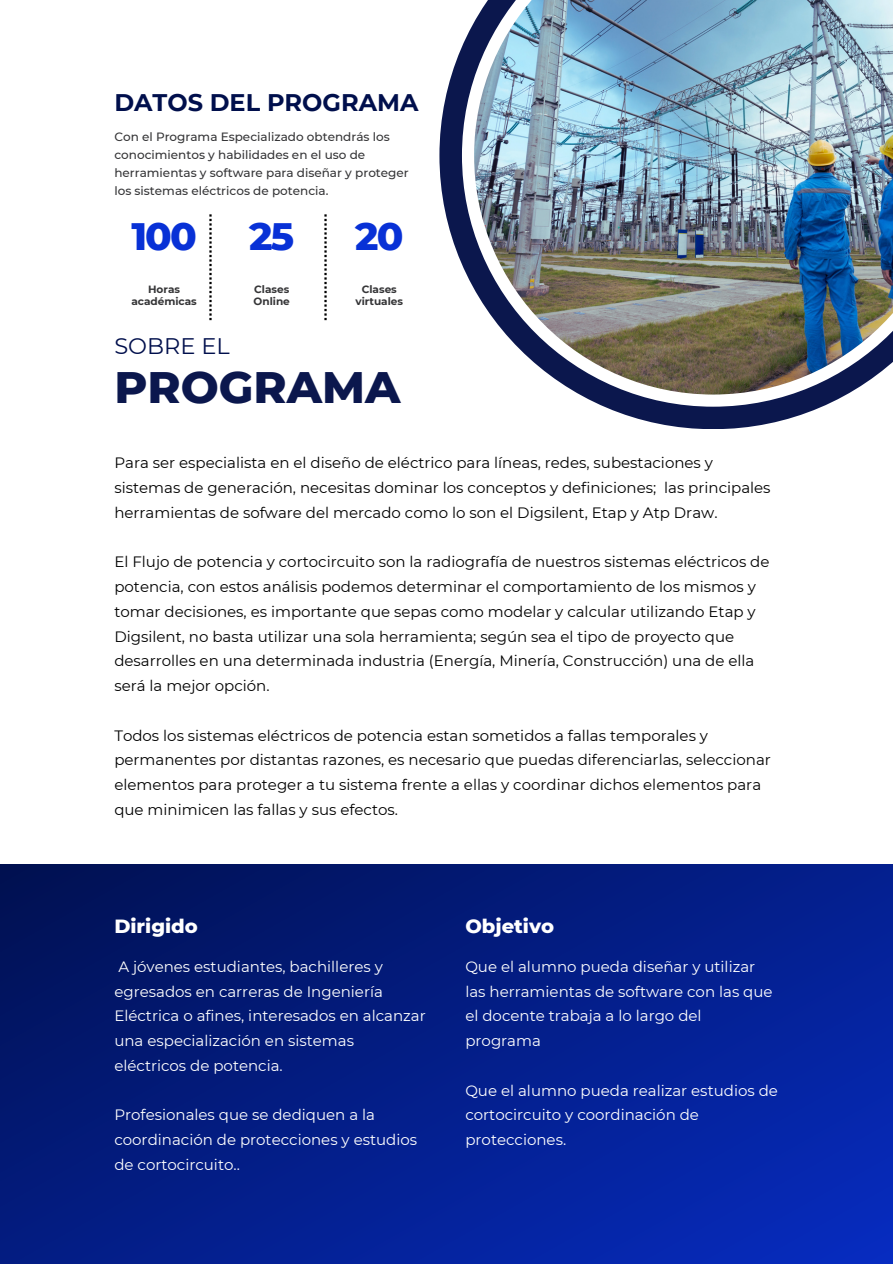
<style>
.page{position:relative;width:893px;height:1264px;background:#fff}
.page>*{position:absolute;margin:0;border:0;box-sizing:border-box;transform-origin:0 0}
.t1{font:800 45px "Montserrat";color:#0b174d}
.t2{font:800 39px "Montserrat";letter-spacing:-.05em;color:#0831d6}
.t3{font:700 24px "Montserrat";color:#000f4c}
.t4{font:22.5px "Montserrat";color:#000f4c}
.t5{font:800 19.5px "Montserrat";color:#fff}
.t6{font:15px/24.8px "Montserrat";color:#000}
.t7{font:15px/24.8px "Montserrat";color:#fff}
.t8{font:500 12px/18px "Montserrat";color:#353537}
.t9{font:700 10.5px "Montserrat";color:#353537}
</style>
<div class="page">
<svg style="left:439px;top:22px;width:409px;height:407px"></svg>
<img style="left:474px;top:0;width:418px;height:394px">
<svg style="left:0;top:864px;width:892px;height:399px;background:#031d88"></svg>
<svg style="left:209px;top:214px;width:3px;height:106px"></svg>
<svg style="left:324px;top:214px;width:2px;height:106px"></svg>
<h6 class="t3" style="left:114px;top:88px;width:305px">DATOS DEL PROGRAMA</h6>
<h6 class="t8" style="left:114px;top:127px;width:296px">Con el Programa Especializado obtendrás los conocimientos y habilidades en el uso de herramientas y software para diseñar y proteger</h6>
<h6 class="t8" style="left:114px;top:181px;width:215px">los sistemas eléctricos de potencia.</h6>
<p class="t2" style="left:131px;top:212px;width:67px">100</p>
<p class="t9" style="left:148px;top:283px;width:33px">Horas</p>
<h2 class="t9" style="left:131px;top:295px;width:67px">académicas</h2>
<h5 class="t4" style="left:114px;top:332px;width:117px">SOBRE EL</h5>
<p class="t2" style="left:249px;top:212px;width:47px">25</p>
<p class="t9" style="left:254px;top:283px;width:37px">Clases</p>
<p class="t9" style="left:253px;top:295px;width:38px">Online</p>
<p class="t2" style="left:355px;top:212px;width:50px">20</p>
<p class="t9" style="left:362px;top:283px;width:37px">Clases</p>
<p class="t9" style="left:355px;top:295px;width:49px">virtuales</p>
<p class="t1" style="left:114px;top:359px;width:288px">PROGRAMA</p>
<p class="t6" style="left:114px;top:450px;width:657px">Para ser especialista en el diseño de eléctrico para líneas, redes, subestaciones y sistemas de generación, necesitas dominar los conceptos y definiciones; las principales herramientas de sofware del mercado como lo son el Digsilent, Etap y Atp Draw.</p>
<p class="t6" style="left:114px;top:549px;width:656px">El Flujo de potencia y cortocircuito son la radiografía de nuestros sistemas eléctricos de potencia, con estos análisis podemos determinar el comportamiento de los mismos y tomar decisiones, es importante que sepas como modelar y calcular utilizando Etap y Digsilent, no basta utilizar una sola herramienta; según sea el tipo de proyecto que desarrolles en una determinada industria (Energía, Minería, Construcción) una de ella será la mejor opción.</p>
<h4 class="t6" style="left:114px;top:723px;width:658px">Todos los sistemas eléctricos de potencia estan sometidos a fallas temporales y permanentes por distantas razones, es necesario que puedas diferenciarlas, seleccionar elementos para proteger a tu sistema frente a ellas y coordinar dichos elementos para que minimicen las fallas y sus efectos.</h4>
<h1 class="t5" style="left:114px;top:913px;width:85px">Dirigido</h1>
<h6 class="t7" style="left:114px;top:954px;width:313px">A jóvenes estudiantes, bachilleres y egresados en carreras de Ingeniería Eléctrica o afines, interesados en alcanzar una especialización en sistemas eléctricos de potencia.</h6>
<h6 class="t7" style="left:114px;top:1102px;width:304px">Profesionales que se dediquen a la coordinación de protecciones y estudios de cortocircuito..</h6>
<h6 class="t5" style="left:465px;top:913px;width:90px">Objetivo</h6>
<p class="t7" style="left:465px;top:954px;width:309px">Que el alumno pueda diseñar y utilizar las herramientas de software con las que el docente trabaja a lo largo del programa</p>
<h5 class="t7" style="left:465px;top:1077px;width:314px">Que el alumno pueda realizar estudios de cortocircuito y coordinación de protecciones.</h5>
</div>
